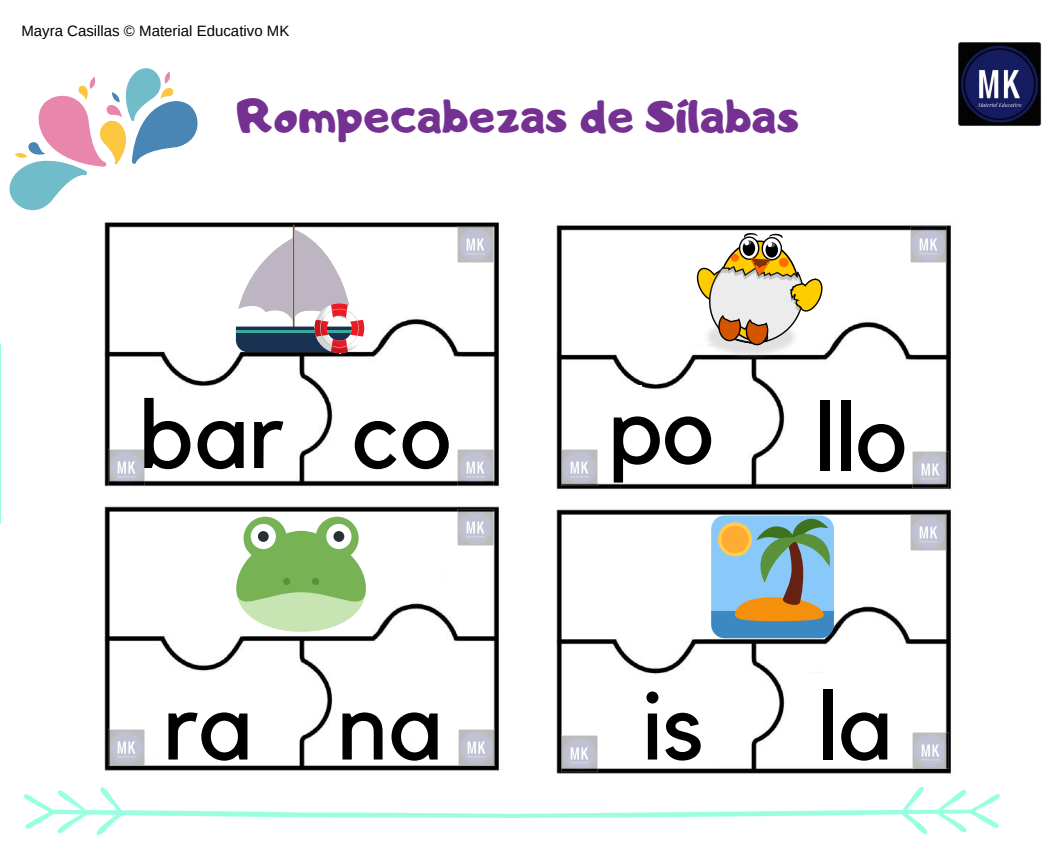
<style>
.page{position:relative;width:1064px;height:851px;background:#fff}
.page>*{position:absolute;margin:0;border:0;box-sizing:border-box;transform-origin:0 0}
.t1{font:96px "Kollektif";color:#000}
.t2{font:48px "Adigiana Toybox";color:#753192}
.t3{font:15px "Arimo";color:#000}
</style>
<div class="page">
<img style="left:957px;top:42px;width:84px;height:84px">
<hr style="left:0;top:344px;width:1px;height:179px;background:#99ffe1">
<img style="left:104px;top:222px;width:395px;height:549px">
<img style="left:457px;top:227px;width:36px;height:36px">
<img style="left:556px;top:225px;width:395px;height:549px">
<img style="left:457px;top:509px;width:36px;height:36px">
<img style="left:910px;top:227px;width:36px;height:36px">
<img style="left:910px;top:514px;width:36px;height:36px">
<div style="left:226px;top:229px;width:140px;height:115px;background:#fff"></div>
<div style="left:673px;top:232px;width:149px;height:112px;background:#fff"></div>
<div style="left:604px;top:520px;width:212px;height:113px;background:#fff"></div>
<div style="left:692px;top:545px;width:213px;height:46px;background:#fff"></div>
<div style="left:230px;top:545px;width:212px;height:46px;background:#fff"></div>
<div style="left:162px;top:514px;width:140px;height:116px;background:#fff"></div>
<div style="left:150px;top:391px;width:101px;height:85px;background:#fff"></div>
<div style="left:130px;top:380px;width:48px;height:40px;background:#fff"></div>
<div style="left:334px;top:383px;width:124px;height:85px;background:#fff"></div>
<div style="left:786px;top:392px;width:124px;height:84px;background:#fff"></div>
<div style="left:788px;top:672px;width:123px;height:85px;background:#fff"></div>
<div style="left:345px;top:657px;width:124px;height:85px;background:#fff"></div>
<div style="left:130px;top:672px;width:152px;height:85px;background:#fff"></div>
<div style="left:566px;top:682px;width:152px;height:84px;background:#fff"></div>
<div style="left:581px;top:391px;width:152px;height:85px;background:#fff"></div>
<div style="left:599px;top:385px;width:42px;height:24px;background:#fff"></div>
<img style="left:457px;top:449px;width:36px;height:36px">
<img style="left:108px;top:449px;width:36px;height:36px">
<img style="left:108px;top:729px;width:36px;height:36px">
<img style="left:458px;top:730px;width:36px;height:36px">
<img style="left:561px;top:735px;width:36px;height:36px">
<img style="left:912px;top:732px;width:36px;height:36px">
<img style="left:912px;top:451px;width:36px;height:36px">
<img style="left:561px;top:449px;width:36px;height:36px">
<svg style="left:9px;top:68px;width:197px;height:155px"></svg>
<svg style="left:24px;top:786px;width:976px;height:49px"></svg>
<hr style="left:293px;top:224px;width:1px;height:105px;background:#845232">
<svg style="left:236px;top:230px;width:128px;height:124px"></svg>
<svg style="left:236px;top:516px;width:130px;height:115px"></svg>
<img style="left:702px;top:349px;width:96px;height:10px">
<svg style="left:696px;top:233px;width:126px;height:116px"></svg>
<svg style="left:711px;top:515px;width:122px;height:123px;background:#88a7a8"></svg>
<p class="t3" style="left:21px;top:22px;width:269px">Mayra Casillas © Material Educativo MK</p>
<h2 class="t2" style="left:236px;top:84px;width:563px">Rompecabezas de Sílabas</h2>
<h1 class="t1" style="left:139px;top:390px;width:313px">bar co</h1>
<h1 class="t1" style="left:608px;top:393px;width:299px">po llo</h1>
<h1 class="t1" style="left:162px;top:681px;width:281px">ra na</h1>
<h1 class="t1" style="left:642px;top:681px;width:251px">is la</h1>
</div>
